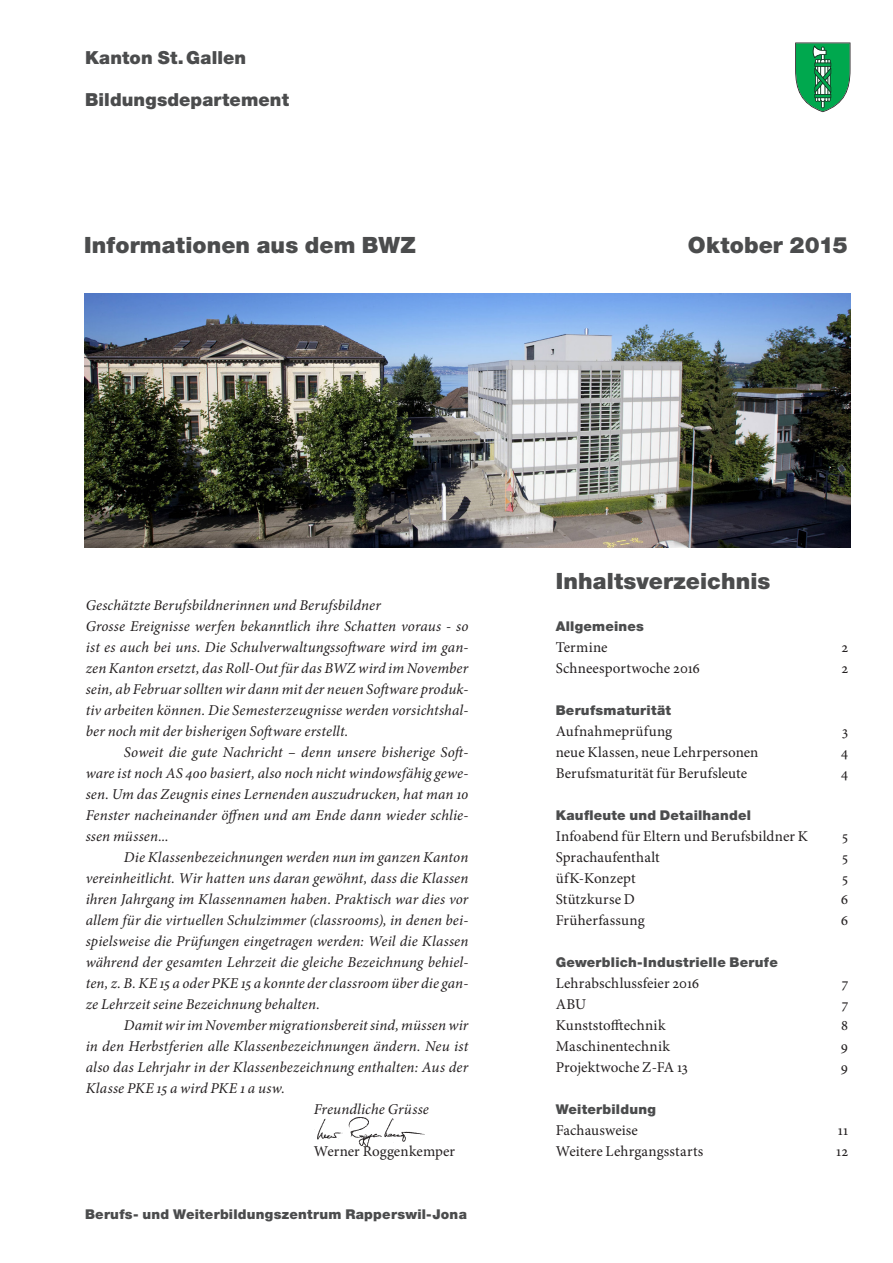
<style>
.page{position:relative;width:893px;height:1263px;background:#fff}
.page>*{position:absolute;margin:0;border:0;box-sizing:border-box;transform-origin:0 0}
.t1{font:900 22.5px "Helvetica Neue LT Std";letter-spacing:.005em;color:#4b4c4d}
.t2{font:900 18px "Helvetica Neue LT Std";letter-spacing:.005em;color:#4b4c4d}
.t3{font:italic 15px/21px "Minion Pro";letter-spacing:.01em;color:#231f20;text-align:justify}
.t4{font:15px "Minion Pro";letter-spacing:.01em;color:#231f20}
.t5{font:900 13.5px "Helvetica Neue LT Std";letter-spacing:.02em;color:#4b4c4d}
</style>
<div class="page">
<svg style="left:795px;top:43px;width:55px;height:69px"></svg>
<img style="left:85px;top:294px;width:766px;height:254px">
<img style="left:317px;top:1117px;width:108px;height:31px">
<p class="t2" style="left:85px;top:46px;width:163px">Kanton St.Gallen</p>
<p class="t2" style="left:85px;top:88px;width:205px">Bildungsdepartement</p>
<h1 class="t1" style="left:84px;top:231px;width:333px">Informationen aus dem BWZ</h1>
<h1 class="t1" style="left:688px;top:231px;width:161px">Oktober 2015</h1>
<p class="t3" style="left:86px;top:594px;width:384px;text-align:left">Geschätzte Berufsbildnerinnen und Berufsbildner<br>Grosse Ereignisse werfen bekanntlich ihre Schatten voraus - so ist es auch bei uns. Die Schulverwaltungssoftware wird im gan&shy;zen Kanton ersetzt, das Roll-Out für das BWZ wird im November sein, ab Februar sollten wir dann mit der neuen Software produk&shy;tiv arbeiten können. Die Semesterzeugnisse werden vorsichtshal&shy;ber noch mit der bisherigen Software erstellt.</p>
<p class="t3" style="left:86px;top:741px;width:384px;text-indent:38px">Soweit die gute Nachricht – denn unsere bisherige Soft&shy;ware ist noch AS 400 basiert, also noch nicht windowsfähig gewe&shy;sen. Um das Zeugnis eines Lernenden auszudrucken, hat man 10<br>Fenster nacheinander öffnen und am Ende dann wieder schlie&shy;ssen müssen...</p>
<p class="t3" style="left:86px;top:846px;width:384px;text-indent:38px">Die Klassenbezeichnungen werden nun im ganzen Kanton vereinheitlicht. Wir hatten uns daran gewöhnt, dass die Klassen ihren Jahrgang im Klassennamen haben. Praktisch war dies vor allem für die virtuellen Schulzimmer (classrooms), in denen bei&shy;spielsweise die Prüfungen eingetragen werden: Weil die Klassen während der gesamten Lehrzeit die gleiche Bezeichnung behiel&shy;ten, z. B. KE 15 a oder PKE 15 a konnte der classroom über die gan&shy;ze Lehrzeit seine Bezeichnung behalten.</p>
<p class="t3" style="left:124px;top:1014px;width:346px">Damit wir im November migrationsbereit sind, müssen wir</p>
<p class="t3" style="left:86px;top:1035px;width:384px">in den Herbstferien alle Klassenbezeichnungen ändern. Neu ist</p>
<p class="t3" style="left:86px;top:1056px;width:384px">also das Lehrjahr in der Klassenbezeichnung enthalten: Aus der</p>
<p class="t3" style="left:86px;top:1077px;width:201px">Klasse PKE 15 a wird PKE 1 a usw.</p>
<p class="t3" style="left:314px;top:1098px;width:117px">Freundliche Grüsse</p>
<p class="t4" style="left:314px;top:1141px;width:143px">Werner Roggenkemper</p>
<p class="t5" style="left:85px;top:1206px;width:383px">Berufs- und Weiterbildungszentrum Rapperswil-Jona</p>
<h1 class="t1" style="left:556px;top:567px;width:216px">Inhaltsverzeichnis</h1>
<p class="t5" style="left:556px;top:618px;width:90px">Allgemeines</p>
<p class="t4" style="left:556px;top:637px;width:53px">Termine</p>
<p class="t4" style="left:841px;top:637px;width:8px">2</p>
<p class="t4" style="left:556px;top:658px;width:146px">Schneesportwoche 2016</p>
<p class="t4" style="left:841px;top:658px;width:8px">2</p>
<p class="t5" style="left:556px;top:702px;width:117px">Berufsmaturität</p>
<p class="t4" style="left:556px;top:721px;width:118px">Aufnahmeprüfung</p>
<p class="t4" style="left:842px;top:721px;width:8px">3</p>
<p class="t4" style="left:556px;top:742px;width:204px">neue Klassen, neue Lehrpersonen</p>
<p class="t4" style="left:841px;top:742px;width:9px">4</p>
<p class="t4" style="left:556px;top:763px;width:193px">Berufsmaturität für Berufsleute</p>
<p class="t4" style="left:841px;top:763px;width:9px">4</p>
<p class="t5" style="left:556px;top:807px;width:197px">Kaufleute und Detailhandel</p>
<p class="t4" style="left:556px;top:826px;width:254px">Infoabend für Eltern und Berufsbildner K</p>
<p class="t4" style="left:842px;top:826px;width:8px">5</p>
<p class="t4" style="left:556px;top:847px;width:106px">Sprachaufenthalt</p>
<p class="t4" style="left:842px;top:847px;width:8px">5</p>
<p class="t4" style="left:556px;top:868px;width:82px">üfK-Konzept</p>
<p class="t4" style="left:842px;top:868px;width:8px">5</p>
<p class="t4" style="left:556px;top:889px;width:81px">Stützkurse D</p>
<p class="t4" style="left:841px;top:889px;width:9px">6</p>
<p class="t4" style="left:556px;top:910px;width:90px">Früherfassung</p>
<p class="t4" style="left:841px;top:910px;width:9px">6</p>
<p class="t5" style="left:556px;top:954px;width:224px">Gewerblich-Industrielle Berufe</p>
<p class="t4" style="left:556px;top:973px;width:145px">Lehrabschlussfeier 2016</p>
<p class="t4" style="left:842px;top:973px;width:8px">7</p>
<p class="t4" style="left:556px;top:994px;width:32px">ABU</p>
<p class="t4" style="left:842px;top:994px;width:8px">7</p>
<p class="t4" style="left:556px;top:1015px;width:111px">Kunststofftechnik</p>
<p class="t4" style="left:841px;top:1015px;width:8px">8</p>
<p class="t4" style="left:556px;top:1036px;width:116px">Maschinentechnik</p>
<p class="t4" style="left:841px;top:1036px;width:9px">9</p>
<p class="t4" style="left:556px;top:1057px;width:134px">Projektwoche Z-FA 13</p>
<p class="t4" style="left:841px;top:1057px;width:9px">9</p>
<p class="t5" style="left:556px;top:1101px;width:102px">Weiterbildung</p>
<p class="t4" style="left:556px;top:1120px;width:84px">Fachausweise</p>
<p class="t4" style="left:838px;top:1120px;width:12px">11</p>
<p class="t4" style="left:556px;top:1141px;width:149px">Weitere Lehrgangsstarts</p>
<p class="t4" style="left:836px;top:1141px;width:14px">12</p>
</div>
